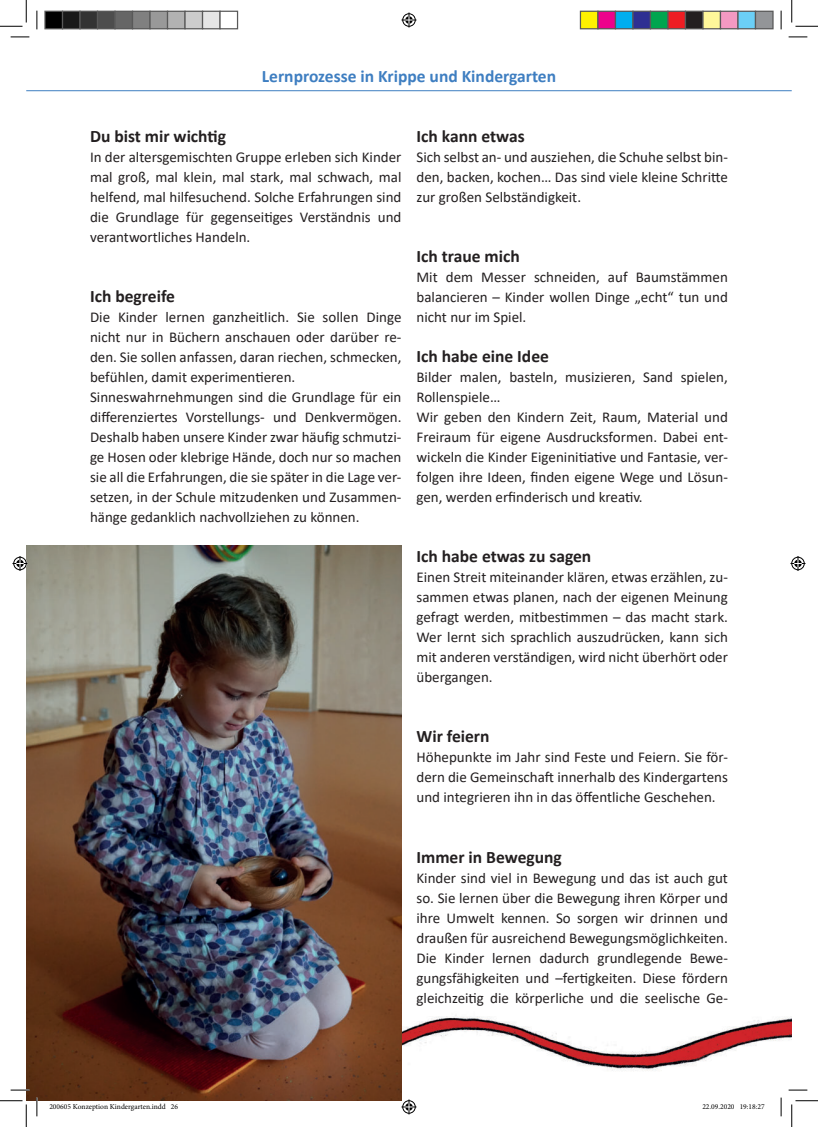
<style>
.page{position:relative;width:818px;height:1127px;background:#fff}
.page>*{position:absolute;margin:0;border:0;box-sizing:border-box;transform-origin:0 0}
.t1{font:700 17.5px "Calibri";color:#231f20}
.t2{font:700 17.5px "Calibri";color:#3e7ec1}
.t3{font:15px/20px "Calibri";color:#231f20;text-align:justify}
.t4{font:7.5px "Minion Pro";color:#000}
</style>
<div class="page">
<img style="left:401px;top:990px;width:391px;height:109px">
<hr style="left:26px;top:90px;width:766px;height:1px;background:#3e7ec1">
<img style="left:26px;top:545px;width:375px;height:555px">
<svg style="left:11px;top:36px;width:18px;height:2px"></svg>
<svg style="left:788px;top:36px;width:19px;height:2px"></svg>
<svg style="left:11px;top:1088px;width:18px;height:2px"></svg>
<svg style="left:788px;top:1088px;width:19px;height:2px"></svg>
<svg style="left:36px;top:11px;width:2px;height:18px"></svg>
<svg style="left:36px;top:1097px;width:2px;height:18px"></svg>
<svg style="left:780px;top:11px;width:2px;height:18px"></svg>
<svg style="left:780px;top:1097px;width:2px;height:18px"></svg>
<svg style="left:0;top:0;width:27px;height:27px"></svg>
<svg style="left:0;top:1100px;width:27px;height:26px"></svg>
<svg style="left:791px;top:0;width:27px;height:27px"></svg>
<svg style="left:791px;top:1100px;width:27px;height:26px"></svg>
<svg style="left:401px;top:13px;width:15px;height:15px"></svg>
<svg style="left:401px;top:1099px;width:15px;height:15px"></svg>
<svg style="left:13px;top:556px;width:15px;height:15px"></svg>
<svg style="left:790px;top:556px;width:15px;height:15px"></svg>
<div style="left:45px;top:11px;width:18px;height:18px;background:#000"></div>
<div style="left:44px;top:11px;width:19px;height:18px;border:1px solid #595959"></div>
<div style="left:63px;top:11px;width:17px;height:18px;background:#191919"></div>
<div style="left:62px;top:11px;width:19px;height:18px;border:1px solid #595959"></div>
<div style="left:80px;top:11px;width:18px;height:18px;background:#333"></div>
<div style="left:79px;top:11px;width:19px;height:18px;border:1px solid #595959"></div>
<div style="left:98px;top:11px;width:17px;height:18px;background:#4d4d4d"></div>
<div style="left:97px;top:11px;width:19px;height:18px;border:1px solid #595959"></div>
<div style="left:115px;top:11px;width:18px;height:18px;background:#666"></div>
<div style="left:114px;top:11px;width:19px;height:18px;border:1px solid #595959"></div>
<div style="left:133px;top:11px;width:17px;height:18px;background:#808080"></div>
<div style="left:132px;top:11px;width:19px;height:18px;border:1px solid #595959"></div>
<div style="left:150px;top:11px;width:18px;height:18px;background:#999"></div>
<div style="left:149px;top:11px;width:19px;height:18px;border:1px solid #595959"></div>
<div style="left:168px;top:11px;width:17px;height:18px;background:#b2b2b2"></div>
<div style="left:167px;top:11px;width:19px;height:18px;border:1px solid #595959"></div>
<div style="left:185px;top:11px;width:18px;height:18px;background:#ccc"></div>
<div style="left:184px;top:11px;width:19px;height:18px;border:1px solid #595959"></div>
<div style="left:203px;top:11px;width:17px;height:18px;background:#e5e5e5"></div>
<div style="left:202px;top:11px;width:19px;height:18px;border:1px solid #595959"></div>
<div style="left:219px;top:11px;width:19px;height:18px;border:1px solid #595959"></div>
<div style="left:580px;top:11px;width:18px;height:18px;background:#fff101"></div>
<div style="left:580px;top:11px;width:18px;height:18px;border:1px solid #595959"></div>
<div style="left:598px;top:11px;width:17px;height:18px;background:#ed028c"></div>
<div style="left:597px;top:11px;width:19px;height:18px;border:1px solid #595959"></div>
<div style="left:615px;top:11px;width:18px;height:18px;background:#00aeef"></div>
<div style="left:615px;top:11px;width:18px;height:18px;border:1px solid #595959"></div>
<div style="left:633px;top:11px;width:17px;height:18px;background:#2e3092"></div>
<div style="left:632px;top:11px;width:19px;height:18px;border:1px solid #595959"></div>
<div style="left:650px;top:11px;width:18px;height:18px;background:#00a54f"></div>
<div style="left:650px;top:11px;width:18px;height:18px;border:1px solid #595959"></div>
<div style="left:668px;top:11px;width:17px;height:18px;background:#ee1d23"></div>
<div style="left:667px;top:11px;width:19px;height:18px;border:1px solid #595959"></div>
<div style="left:685px;top:11px;width:18px;height:18px;background:#231f20"></div>
<div style="left:685px;top:11px;width:18px;height:18px;border:1px solid #595959"></div>
<div style="left:703px;top:11px;width:17px;height:18px;background:#fff79a"></div>
<div style="left:702px;top:11px;width:19px;height:18px;border:1px solid #595959"></div>
<div style="left:720px;top:11px;width:18px;height:18px;background:#f499c2"></div>
<div style="left:720px;top:11px;width:18px;height:18px;border:1px solid #595959"></div>
<div style="left:738px;top:11px;width:17px;height:18px;background:#6bcff6"></div>
<div style="left:737px;top:11px;width:19px;height:18px;border:1px solid #595959"></div>
<div style="left:755px;top:11px;width:18px;height:18px;background:#939598"></div>
<div style="left:755px;top:11px;width:18px;height:18px;border:1px solid #595959"></div>
<p class="t2" style="left:262px;top:64px;width:296px">Lernprozesse in Krippe und Kindergarten</p>
<p class="t1" style="left:90px;top:124px;width:138px">Du bist mir wichtig</p>
<p class="t3" style="left:90px;top:147px;width:313px">In der altersgemischten Gruppe erleben sich Kinder mal groß, mal klein, mal stark, mal schwach, mal helfend, mal hilfesuchend. Solche Erfahrungen sind die Grundlage für gegenseitiges Verständnis und verantwortliches Handeln.</p>
<p class="t1" style="left:90px;top:284px;width:86px">Ich begreife</p>
<p class="t3" style="left:90px;top:307px;width:313px;text-align:left">Die Kinder lernen ganzheitlich. Sie sollen Dinge nicht nur in Büchern anschauen oder darüber re&shy;den. Sie sollen anfassen, daran riechen, schmecken, befühlen, damit experimentieren.<br>Sinneswahrnehmungen sind die Grundlage für ein differenziertes Vorstellungs- und Denkvermögen.<br>Deshalb haben unsere Kinder zwar häufig schmutzi&shy;ge Hosen oder klebrige Hände, doch nur so machen sie all die Erfahrungen, die sie später in die Lage ver&shy;setzen, in der Schule mitzudenken und Zusammen&shy;hänge gedanklich nachvollziehen zu können.</p>
<p class="t1" style="left:416px;top:130px;width:110px">Ich kann etwas</p>
<p class="t3" style="left:416px;top:147px;width:313px">Sich selbst an- und ausziehen, die Schuhe selbst bin&shy;den, backen, kochen… Das sind viele kleine Schritte zur großen Selbständigkeit.</p>
<p class="t1" style="left:416px;top:244px;width:105px">Ich traue mich</p>
<p class="t3" style="left:416px;top:267px;width:313px">Mit dem Messer schneiden, auf Baumstämmen balancieren – Kinder wollen Dinge „echt“ tun und nicht nur im Spiel.</p>
<p class="t1" style="left:416px;top:344px;width:134px">Ich habe eine Idee</p>
<p class="t3" style="left:416px;top:367px;width:313px;text-align:left">Bilder malen, basteln, musizieren, Sand spielen, Rollenspiele…<br>Wir geben den Kindern Zeit, Raum, Material und Freiraum für eigene Ausdrucksformen. Dabei ent&shy;wickeln die Kinder Eigeninitiative und Fantasie, ver&shy;folgen ihre Ideen, finden eigene Wege und Lösun&shy;gen, werden erfinderisch und kreativ.</p>
<p class="t1" style="left:416px;top:550px;width:176px">Ich habe etwas zu sagen</p>
<p class="t3" style="left:416px;top:567px;width:313px">Einen Streit miteinander klären, etwas erzählen, zu&shy;sammen etwas planen, nach der eigenen Meinung gefragt werden, mitbestimmen – das macht stark.<br>Wer lernt sich sprachlich auszudrücken, kann sich mit anderen verständigen, wird nicht überhört oder übergangen.</p>
<p class="t1" style="left:416px;top:724px;width:75px">Wir feiern</p>
<p class="t3" style="left:416px;top:747px;width:313px">Höhepunkte im Jahr sind Feste und Feiern. Sie för&shy;dern die Gemeinschaft innerhalb des Kindergartens und integrieren ihn in das öffentliche Geschehen.</p>
<p class="t1" style="left:416px;top:844px;width:147px">Immer in Bewegung</p>
<p class="t3" style="left:416px;top:867px;width:313px">Kinder sind viel in Bewegung und das ist auch gut so. Sie lernen über die Bewegung ihren Körper und ihre Umwelt kennen. So sorgen wir drinnen und draußen für ausreichend Bewegungsmöglichkeiten.<br>Die Kinder lernen dadurch grundlegende Bewe&shy;gungsfähigkeiten und –fertigkeiten. Diese fördern gleichzeitig die körperliche und die seelische Ge-</p>
<p class="t4" style="left:49px;top:1103px;width:130px">200605 Konzeption Kindergarten.indd 26</p>
<p class="t4" style="left:702px;top:1103px;width:64px">22.09.2020 19:18:27</p>
</div>
